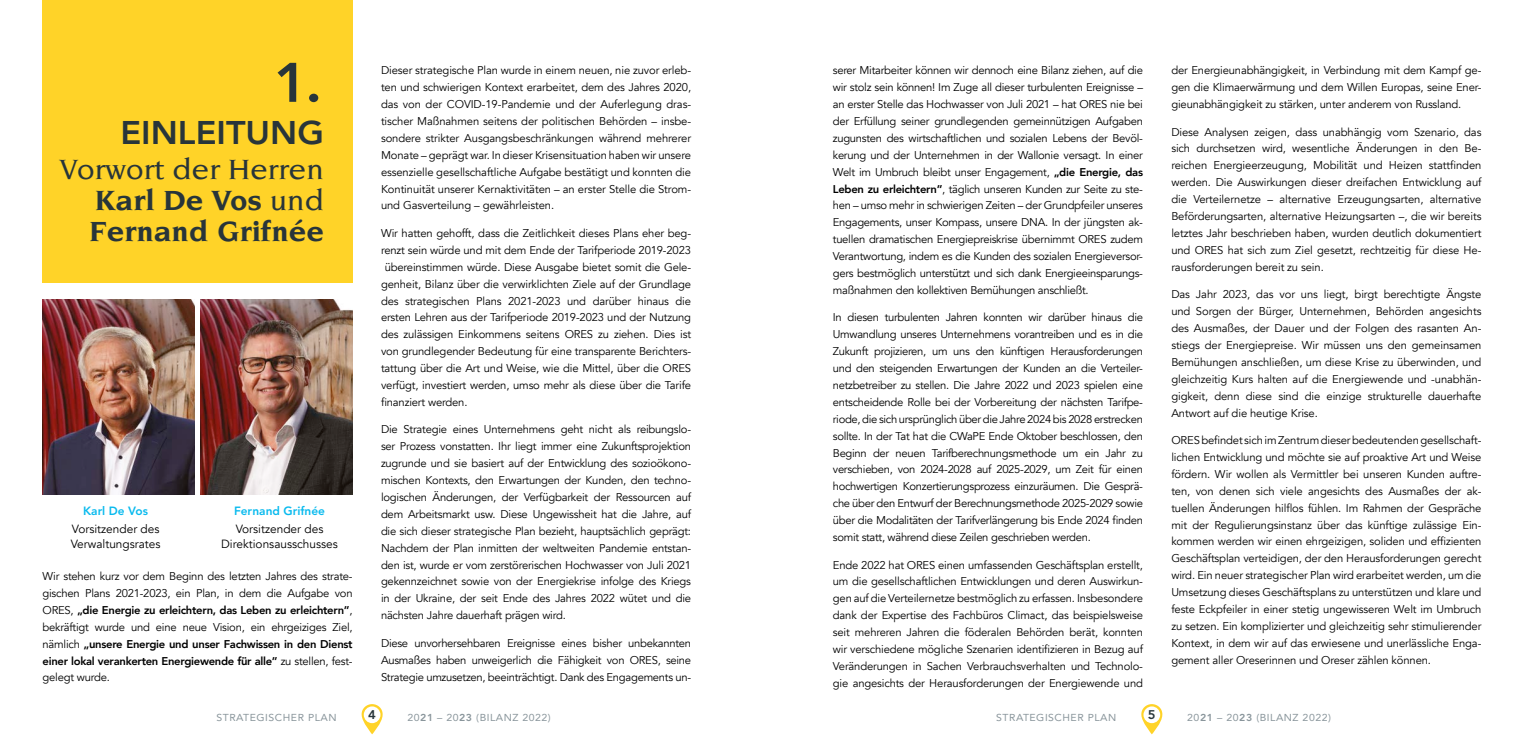
<style>
.page{position:relative;width:1524px;height:745px;background:#fff}
.page>*{position:absolute;margin:0;border:0;box-sizing:border-box;transform-origin:0 0}
.t1{font:800 55px "Avenir LT Std";color:#28353a;scale:1.05 1}
.t2{font:800 32.5px "Avenir LT Std";color:#28353a;scale:1.05 1}
.t3{font:700 30px/31.2px "Novarese Std";color:#28353a;text-align:justify;scale:1.05 1}
.t4{font:800 12.5px "Avenir LT Std";color:#28353a;scale:1.05 1}
.t5{font:11.88px/15px "Avenir";color:#000}
.t6{font:800 11.88px "Avenir LT Std";color:#09baee}
.t7{font:11.25px/16.9px "Avenir";letter-spacing:-.015em;color:#000;text-align:justify}
.t8{font:10px "Avenir LT Std";letter-spacing:.05em;color:#89959b;scale:1.05 1}
.s1{font-weight:800}
.s2{font-weight:500}
</style>
<div class="page">
<img style="left:200px;top:299px;width:153px;height:195px">
<img style="left:43px;top:299px;width:152px;height:195px">
<svg style="left:1141px;top:704px;width:21px;height:29px"></svg>
<div style="left:1143px;top:706px;width:17px;height:16px;background:#fff;border-radius:50%"></div>
<svg style="left:361px;top:704px;width:22px;height:29px"></svg>
<div style="left:364px;top:706px;width:16px;height:16px;background:#fff;border-radius:50%"></div>
<div style="left:43px;top:0;width:310px;height:282px;background:#ffd328"></div>
<h1 class="t1" style="left:274px;top:50px;width:40px">1.</h1>
<p class="t7" style="left:1171px;top:62px;width:312px">der Energieunabhängigkeit, in Verbindung mit dem Kampf ge&shy;gen die Klimaerwärmung und dem Willen Europas, seine Ener&shy;gieunabhängigkeit zu stärken, unter anderem von Russland.</p>
<p class="t7" style="left:1171px;top:123px;width:312px">Diese Analysen zeigen, dass unabhängig vom Szenario, das sich durchsetzen wird, wesentliche Änderungen in den Be&shy;reichen Energieerzeugung, Mobilität und Heizen stattfinden werden. Die Auswirkungen dieser dreifachen Entwicklung auf die Verteilernetze – alternative Erzeugungsarten, alternative Beförderungsarten, alternative Heizungsarten –, die wir bereits letztes Jahr beschrieben haben, wurden deutlich dokumentiert und ORES hat sich zum Ziel gesetzt, rechtzeitig für diese He&shy;rausforderungen bereit zu sein.</p>
<p class="t7" style="left:1171px;top:286px;width:312px">Das Jahr 2023, das vor uns liegt, birgt berechtigte Ängste und Sorgen der Bürger, Unternehmen, Behörden angesichts des Ausmaßes, der Dauer und der Folgen des rasanten An&shy;stiegs der Energiepreise. Wir müssen uns den gemeinsamen Bemühungen anschließen, um diese Krise zu überwinden, und gleichzeitig Kurs halten auf die Energiewende und -unabhän&shy;gigkeit, denn diese sind die einzige strukturelle dauerhafte Antwort auf die heutige Krise.</p>
<p class="t7" style="left:1171px;top:431px;width:312px">ORES befindet sich im Zentrum dieser bedeutenden gesellschaft&shy;lichen Entwicklung und möchte sie auf proaktive Art und Weise fördern. Wir wollen als Vermittler bei unseren Kunden auftre&shy;ten, von denen sich viele angesichts des Ausmaßes der ak&shy;tuellen Änderungen hilflos fühlen. Im Rahmen der Gespräche mit der Regulierungsinstanz über das künftige zulässige Ein&shy;kommen werden wir einen ehrgeizigen, soliden und effizienten Geschäftsplan verteidigen, der den Herausforderungen gerecht wird. Ein neuer strategischer Plan wird erarbeitet werden, um die Umsetzung dieses Geschäftsplans zu unterstützen und klare und feste Eckpfeiler in einer stetig ungewisseren Welt im Umbruch zu setzen. Ein komplizierter und gleichzeitig sehr stimulierender Kontext, in dem wir auf das erwiesene und unerlässliche Enga&shy;gement aller Oreserinnen und Oreser zählen können.</p>
<p class="t7" style="left:833px;top:62px;width:312px">serer Mitarbeiter können wir dennoch eine Bilanz ziehen, auf die wir stolz sein können! Im Zuge all dieser turbulenten Ereignisse – an erster Stelle das Hochwasser von Juli 2021 – hat ORES nie bei der Erfüllung seiner grundlegenden gemeinnützigen Aufgaben zugunsten des wirtschaftlichen und sozialen Lebens der Bevöl&shy;kerung und der Unternehmen in der Wallonie versagt. In einer Welt im Umbruch bleibt unser Engagement, <span class="s1">„die Energie, das Leben zu erleichternˮ</span>, täglich unseren Kunden zur Seite zu ste&shy;hen – umso mehr in schwierigen Zeiten – der Grundpfeiler unseres Engagements, unser Kompass, unsere DNA. In der jüngsten ak&shy;tuellen dramatischen Energiepreiskrise übernimmt ORES zudem Verantwortung, indem es die Kunden des sozialen Energieversor&shy;gers bestmöglich unterstützt und sich dank Energieeinsparungs&shy;maßnahmen den kollektiven Bemühungen anschließt.</p>
<p class="t7" style="left:833px;top:309px;width:312px">In diesen turbulenten Jahren konnten wir darüber hinaus die Umwandlung unseres Unternehmens vorantreiben und es in die Zukunft projizieren, um uns den künftigen Herausforderungen und den steigenden Erwartungen der Kunden an die Verteiler&shy;netzbetreiber zu stellen. Die Jahre 2022 und 2023 spielen eine entscheidende Rolle bei der Vorbereitung der nächsten Tarifpe&shy;riode, die sich ursprünglich über die Jahre 2024 bis 2028 erstrecken sollte. In der Tat hat die CWaPE Ende Oktober beschlossen, den Beginn der neuen Tarifberechnungsmethode um ein Jahr zu verschieben, von 2024-2028 auf 2025-2029, um Zeit für einen hochwertigen Konzertierungsprozess einzuräumen. Die Gesprä&shy;che über den Entwurf der Berechnungsmethode 2025-2029 sowie über die Modalitäten der Tarifverlängerung bis Ende 2024 finden somit statt, während diese Zeilen geschrieben werden.</p>
<p class="t7" style="left:833px;top:556px;width:312px">Ende 2022 hat ORES einen umfassenden Geschäftsplan erstellt, um die gesellschaftlichen Entwicklungen und deren Auswirkun&shy;gen auf die Verteilernetze bestmöglich zu erfassen. Insbesondere dank der Expertise des Fachbüros Climact, das beispielsweise seit mehreren Jahren die föderalen Behörden berät, konnten wir verschiedene mögliche Szenarien identifizieren in Bezug auf Veränderungen in Sachen Verbrauchsverhalten und Technolo&shy;gie angesichts der Herausforderungen der Energiewende und</p>
<p class="t7" style="left:381px;top:62px;width:312px">Dieser strategische Plan wurde in einem neuen, nie zuvor erleb&shy;ten und schwierigen Kontext erarbeitet, dem des Jahres 2020, das von der COVID-19-Pandemie und der Auferlegung dras&shy;tischer Maßnahmen seitens der politischen Behörden – insbe&shy;sondere strikter Ausgangsbeschränkungen während mehrerer Monate – geprägt war. In dieser Krisensituation haben wir unsere essenzielle gesellschaftliche Aufgabe bestätigt und konnten die Kontinuität unserer Kernaktivitäten – an erster Stelle die Strom&shy;und Gasverteilung – gewährleisten.</p>
<p class="t7" style="left:381px;top:225px;width:312px">Wir hatten gehofft, dass die Zeitlichkeit dieses Plans eher beg-</p>
<p class="t7" style="left:381px;top:241px;width:312px">renzt sein würde und mit dem Ende der Tarifperiode 2019-2023</p>
<p class="t7" style="left:385px;top:258px;width:308px">übereinstimmen würde. Diese Ausgabe bietet somit die Gele-</p>
<p class="t7" style="left:381px;top:275px;width:312px">genheit, Bilanz über die verwirklichten Ziele auf der Grundlage</p>
<p class="t7" style="left:381px;top:292px;width:312px">des strategischen Plans 2021-2023 und darüber hinaus die</p>
<p class="t7" style="left:381px;top:309px;width:312px">ersten Lehren aus der Tarifperiode 2019-2023 und der Nutzung</p>
<p class="t7" style="left:381px;top:326px;width:312px">des zulässigen Einkommens seitens ORES zu ziehen. Dies ist</p>
<p class="t7" style="left:381px;top:343px;width:312px">von grundlegender Bedeutung für eine transparente Berichters-</p>
<p class="t7" style="left:381px;top:360px;width:312px">tattung über die Art und Weise, wie die Mittel, über die ORES</p>
<p class="t7" style="left:381px;top:376px;width:312px">verfügt, investiert werden, umso mehr als diese über die Tarife</p>
<p class="t7" style="left:381px;top:393px;width:88px">finanziert werden.</p>
<p class="t7" style="left:381px;top:421px;width:312px">Die Strategie eines Unternehmens geht nicht als reibungslo&shy;ser Prozess vonstatten. Ihr liegt immer eine Zukunftsprojektion zugrunde und sie basiert auf der Entwicklung des sozioökono&shy;mischen Kontexts, den Erwartungen der Kunden, den techno&shy;logischen Änderungen, der Verfügbarkeit der Ressourcen auf dem Arbeitsmarkt usw. Diese Ungewissheit hat die Jahre, auf die sich dieser strategische Plan bezieht, hauptsächlich geprägt:<br>Nachdem der Plan inmitten der weltweiten Pandemie entstan&shy;den ist, wurde er vom zerstörerischen Hochwasser von Juli 2021 gekennzeichnet sowie von der Energiekrise infolge des Kriegs in der Ukraine, der seit Ende des Jahres 2022 wütet und die nächsten Jahre dauerhaft prägen wird.</p>
<p class="t7" style="left:381px;top:634px;width:312px">Diese unvorhersehbaren Ereignisse eines bisher unbekannten Ausmaßes haben unweigerlich die Fähigkeit von ORES, seine Strategie umzusetzen, beeinträchtigt. Dank des Engagements un-</p>
<h2 class="t2" style="left:120px;top:113px;width:195px">EINLEITUNG</h2>
<h3 class="t3" style="left:89px;top:153px;width:225px;text-indent:-30px"><span class="s2">Vorwort der Herren </span>Karl De Vos <span class="s2">und </span>Fernand Grifnée</h3>
<p class="t6" style="left:234px;top:503px;width:93px">Fernand Grifnée</p>
<p class="t5" style="left:221px;top:521px;width:118px;text-align:center">Vorsitzender des<br>Direktionsausschusses</p>
<p class="t6" style="left:83px;top:503px;width:66px">Karl De Vos</p>
<p class="t5" style="left:71px;top:521px;width:91px">Vorsitzender des<br>Verwaltungsrates</p>
<p class="t7" style="left:43px;top:567px;width:312px">Wir stehen kurz vor dem Beginn des letzten Jahres des strate&shy;gischen Plans 2021-2023, ein Plan, in dem die Aufgabe von ORES, <span class="s1">„die Energie zu erleichtern, das Leben zu erleichternˮ</span>, bekräftigt wurde und eine neue Vision, ein ehrgeiziges Ziel, nämlich <span class="s1">„unsere Energie und unser Fachwissen in den Dienst einer lokal verankerten Energiewende für alleˮ</span> zu stellen, fest&shy;gelegt wurde.</p>
<p class="t8" style="left:216px;top:710px;width:116px">STRATEGISCHER PLAN</p>
<p class="t4" style="left:368px;top:707px;width:9px">4</p>
<p class="t8" style="left:407px;top:710px;width:138px">20<span class="s1">21</span> – 20<span class="s1">23</span> (BILANZ 2022)</p>
<p class="t8" style="left:996px;top:710px;width:116px">STRATEGISCHER PLAN</p>
<p class="t4" style="left:1148px;top:707px;width:9px">5</p>
<p class="t8" style="left:1187px;top:710px;width:138px">20<span class="s1">21</span> – 20<span class="s1">23</span> (BILANZ 2022)</p>
</div>
